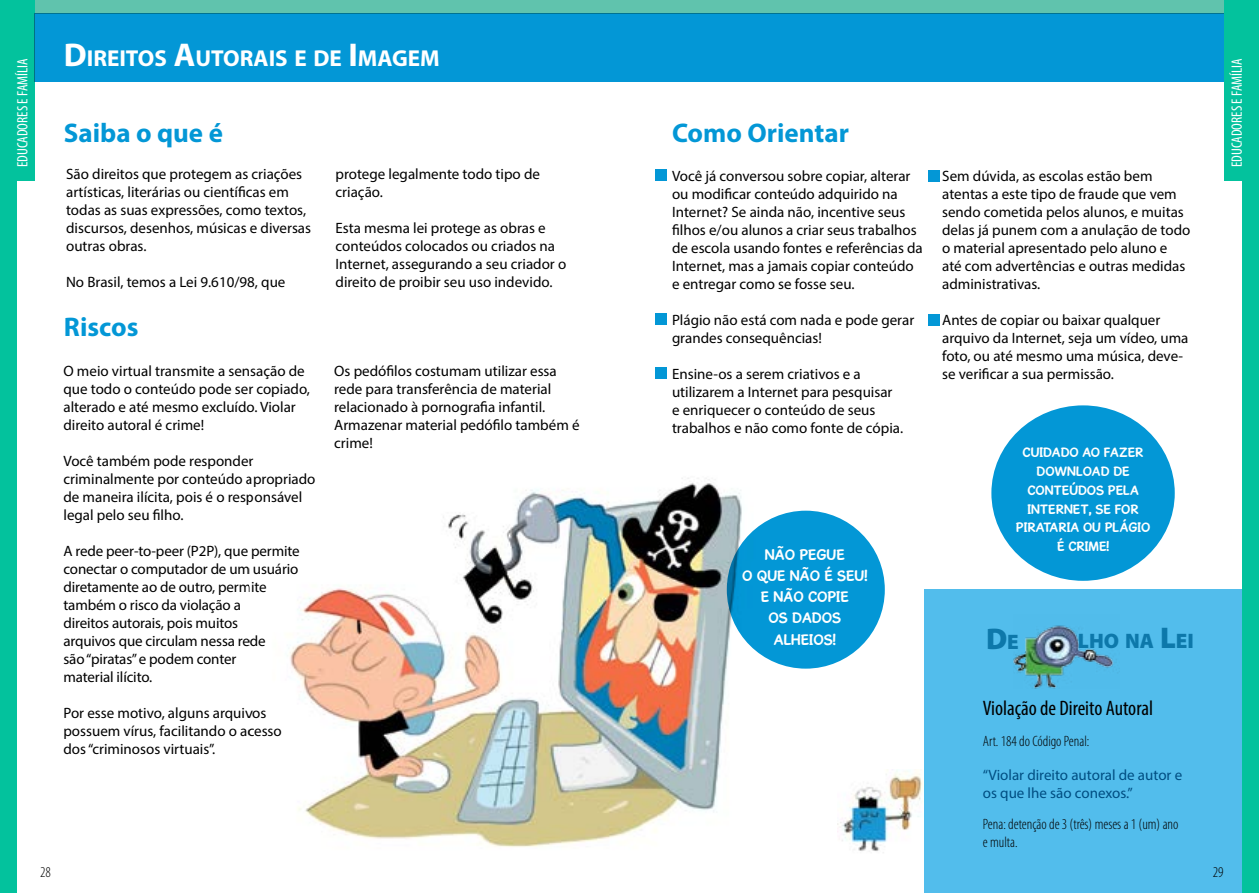
<style>
.page{position:relative;width:1259px;height:893px;background:#fff}
.page>*{position:absolute;margin:0;border:0;box-sizing:border-box;transform-origin:0 0}
.t1{font:900 30px "Myriad Pro";color:#0d78aa}
.t2{font:700 27px "Myriad Pro";color:#0397d6}
.t3{font:700 23.1px "Myriad Pro";color:#fff}
.t4{font:condensed 21px "Myriad Pro";color:#000}
.t5{font:900 21px "Myriad Pro";color:#0d78aa}
.t6{font:700 15.45px/21.1px "Gosmick Sans";color:#fff;text-align:center}
.t7{font:15px/18px "Myriad Pro";color:#000}
.t8{font:300 condensed 15px/18px "Myriad Pro";color:#000}
.t9{font:15px/18px "Myriad Pro";color:#004e82}
.t10{font:condensed 15px "Myriad Pro";color:#fff}
.t11{font:700 13.8px/18.8px "Gosmick Sans";color:#fff;text-align:center}
.s1{font-size:33px}
.s2{font-size:21px}
.s3{font-size:30px}
</style>
<div class="page">
<div style="left:1242px;top:0;width:17px;height:893px;background:#03c29d"></div>
<div style="left:0;top:0;width:17px;height:893px;background:#03c29d"></div>
<div style="left:17px;top:0;width:18px;height:180px;background:#03c29d"></div>
<div style="left:1224px;top:0;width:18px;height:180px;background:#03c29d"></div>
<div style="left:35px;top:0;width:594px;height:13px;background:#60c3ad"></div>
<div style="left:629px;top:0;width:595px;height:13px;background:#60c3ad"></div>
<div style="left:924px;top:590px;width:318px;height:303px;background:#52bdec"></div>
<div style="left:35px;top:13px;width:1189px;height:68px;background:#0397d6"></div>
<div style="left:727px;top:511px;width:158px;height:158px;background:#0397d6;border-radius:50%"></div>
<img style="left:290px;top:478px;width:497px;height:369px">
<img style="left:1013px;top:625px;width:100px;height:63px">
<div style="left:991px;top:405px;width:183px;height:176px;background:#0397d6;border-radius:50%"></div>
<img style="left:838px;top:770px;width:85px;height:83px">
<div style="left:655px;top:169px;width:11px;height:12px;background:#0397d6"></div>
<div style="left:927px;top:170px;width:12px;height:11px;background:#0397d6"></div>
<div style="left:927px;top:314px;width:12px;height:11px;background:#0397d6"></div>
<div style="left:655px;top:314px;width:11px;height:11px;background:#0397d6"></div>
<div style="left:655px;top:367px;width:11px;height:12px;background:#0397d6"></div>
<h3 class="t3" style="left:64px;top:44px;width:377px"><span class="s1">D</span>IREITOS <span class="s1">A</span>UTORAIS E DE <span class="s1">I</span> MAGEM</h3>
<p class="t10" style="left:13px;top:167px;width:110px;rotate:-90deg">EDUCADORES E FAMÍLIA</p>
<p class="t10" style="left:1228px;top:167px;width:110px;rotate:-90deg">EDUCADORES E FAMÍLIA</p>
<h2 class="t2" style="left:64px;top:115px;width:161px">Saiba o que é</h2>
<h2 class="t2" style="left:672px;top:115px;width:178px">Como Orientar</h2>
<p class="t7" style="left:66px;top:165px;width:246px">São direitos que protegem as criações artísticas, literárias ou científicas em todas as suas expressões, como textos, discursos, desenhos, músicas e diversas outras obras.</p>
<p class="t7" style="left:66px;top:273px;width:221px">No Brasil, temos a Lei 9.610/98, que</p>
<h2 class="t2" style="left:64px;top:309px;width:76px">Riscos</h2>
<p class="t7" style="left:63px;top:361px;width:248px">O meio virtual transmite a sensação de que todo o conteúdo pode ser copiado, alterado e até mesmo excluído. Violar direito autoral é crime!</p>
<p class="t7" style="left:63px;top:451px;width:254px">Você também pode responder criminalmente por conteúdo apropriado de maneira ilícita, pois é o responsável legal pelo seu filho.</p>
<p class="t7" style="left:63px;top:541px;width:238px">A rede peer-to-peer (P2P), que permite conectar o computador de um usuário diretamente ao de outro, permite também o risco da violação a<br>direitos autorais, pois muitos<br>arquivos que circulam nessa rede<br>são “piratas” e podem conter<br>material ilícito.</p>
<p class="t7" style="left:63px;top:703px;width:220px">Por esse motivo, alguns arquivos possuem vírus, facilitando o acesso dos “criminosos virtuais”.</p>
<p class="t7" style="left:335px;top:165px;width:206px">protege legalmente todo tipo de criação.</p>
<p class="t7" style="left:335px;top:219px;width:232px">Esta mesma lei protege as obras e conteúdos colocados ou criados na Internet, assegurando a seu criador o direito de proibir seu uso indevido.</p>
<p class="t7" style="left:334px;top:361px;width:247px">Os pedófilos costumam utilizar essa rede para transferência de material relacionado à pornografia infantil.<br>Armazenar material pedófilo também é crime!</p>
<p class="t7" style="left:672px;top:166px;width:252px">Você já conversou sobre copiar, alterar ou modificar conteúdo adquirido na Internet? Se ainda não, incentive seus filhos e/ou alunos a criar seus trabalhos de escola usando fontes e referências da Internet, mas a jamais copiar conteúdo e entregar como se fosse seu.</p>
<p class="t7" style="left:672px;top:310px;width:244px">Plágio não está com nada e pode gerar grandes consequências!</p>
<p class="t7" style="left:672px;top:364px;width:233px">Ensine-os a serem criativos e a utilizarem a Internet para pesquisar e enriquecer o conteúdo de seus trabalhos e não como fonte de cópia.</p>
<p class="t6" style="left:742px;top:544px;width:126px">NÃO PEGUE<br>O QUE NÃO É SEU!<br>E NÃO COPIE<br>OS DADOS<br>ALHEIOS!</p>
<p class="t7" style="left:942px;top:166px;width:250px">Sem dúvida, as escolas estão bem atentas a este tipo de fraude que vem sendo cometida pelos alunos, e muitas delas já punem com a anulação de todo o material apresentado pelo aluno e até com advertências e outras medidas administrativas.</p>
<p class="t7" style="left:942px;top:310px;width:248px">Antes de copiar ou baixar qualquer arquivo da Internet, seja um vídeo, uma foto, ou até mesmo uma música, deve&shy;se verificar a sua permissão.</p>
<p class="t11" style="left:1016px;top:443px;width:136px">CUIDADO AO FAZER<br>DOWNLOAD DE<br>CONTEÚDOS PELA<br>INTERNET, SE FOR<br>PIRATARIA OU PLÁGIO<br>É CRIME!</p>
<h1 class="t1" style="left:986px;top:621px;width:34px">D<span class="s2">E</span></h1>
<h3 class="t5" style="left:1078px;top:629px;width:117px">LHO NA <span class="s3">L</span>EI</h3>
<h3 class="t4" style="left:983px;top:696px;width:172px">Violação de Direito Autoral</h3>
<p class="t8" style="left:983px;top:732px;width:108px">Art. 184 do Código Penal:</p>
<p class="t9" style="left:983px;top:766px;width:201px">“Violar direito autoral de autor e os que lhe são conexos.”</p>
<p class="t8" style="left:983px;top:815px;width:197px">Pena: detenção de 3 (três) meses a 1 (um) ano e multa.</p>
<p class="t8" style="left:40px;top:863px;width:12px">28</p>
<p class="t8" style="left:1212px;top:863px;width:12px">29</p>
</div>
